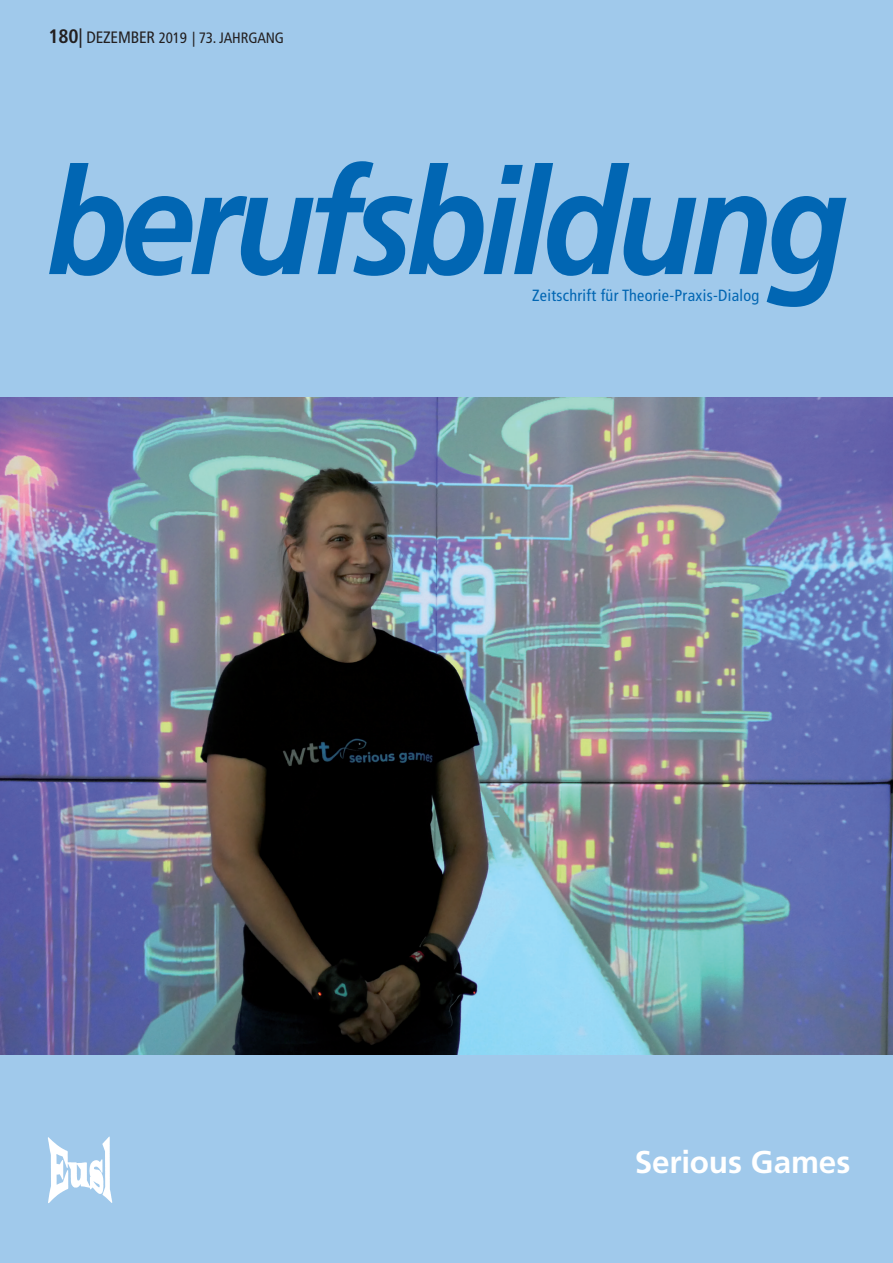
<style>
.page{position:relative;width:893px;height:1263px;background:#fff}
.page>*{position:absolute;margin:0;border:0;box-sizing:border-box;transform-origin:0 0}
.t1{font:italic 700 148.05px "Frutiger LT";letter-spacing:-.05em;color:#0166b3;scale:.9 1}
.t2{font:700 31.5px "Frutiger LT";letter-spacing:-.005em;color:#fff}
.t3{font:condensed 16.2px "Frutiger LT";letter-spacing:.02em;color:#0166b3}
.t4{font:condensed 15px "Frutiger LT";letter-spacing:-.01em;color:#231f20}
.s1{font-weight:700;font-size:19.5px}
.s2{font-size:19.5px}
.s3{font-size:16.5px}
</style>
<div class="page">
<div style="left:0;top:1054px;width:893px;height:209px;background:#a0c9eb"></div>
<div style="left:0;top:0;width:893px;height:436px;background:#a0c9eb"></div>
<img style="left:102px;top:1136px;width:7px;height:63px">
<img style="left:0;top:398px;width:893px;height:656px">
<p class="t4" style="left:49px;top:29px;width:237px"><span class="s1">180</span><span class="s2">|</span> <span class="s3">DEZEMBER</span> 2019 | 73. JAHRGANG</p>
<h1 class="t1" style="left:46px;top:136px;width:892px">berufsbildung</h1>
<p class="t3" style="left:532px;top:286px;width:229px">Zeitschrift für Theorie-Praxis-Dialog</p>
<h2 class="t2" style="left:635px;top:1143px;width:217px">Serious Games</h2>
</div>
